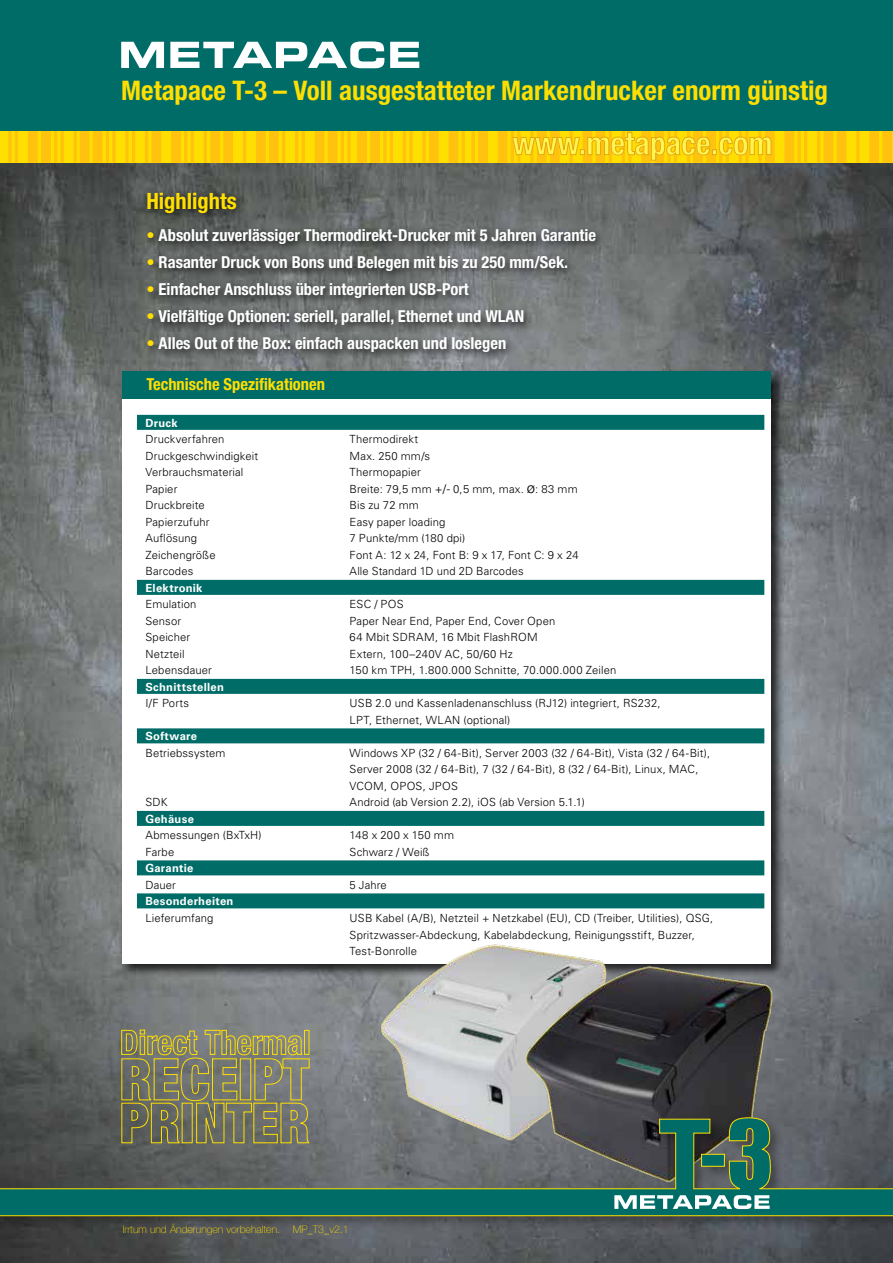
<style>
.page{position:relative;width:893px;height:1263px;background:#fff}
.page>*{position:absolute;margin:0;border:0;box-sizing:border-box;transform-origin:0 0}
.t1{font:700 condensed 31.95px "Helvetica Neue";color:#fff450}
.t2{font:700 condensed 27px "Helvetica Neue";color:#ffdf00}
.t3{font:700 condensed 22.5px "Helvetica Neue";color:#ffdf00}
.t4{font:700 condensed 16.5px "Helvetica Neue";color:#fff}
.t5{font:700 condensed 16.5px "Helvetica Neue";color:#ffdf00}
.t6{font:300 11.25px/16.5px "Univers LT Std";letter-spacing:.01em;color:#000}
.t7{font:700 11.25px "Univers LT Std";letter-spacing:.025em;color:#fff}
.t8{font:100 10.5px "Helvetica Neue LT Com";color:#ffdf00}
.s1{color:#ffdf00}
.s2{font-size:12px}
.s3{font-size:15px}
</style>
<div class="page">
<img style="left:0;top:163px;width:893px;height:1100px">
<svg style="left:869px;top:130px;width:23px;height:33px"></svg>
<hr style="left:15px;top:0;width:3px;height:163px;background:#ffc20e">
<hr style="left:8px;top:0;width:4px;height:163px;background:#ffc20e">
<div style="left:0;top:0;width:893px;height:130px;background:#006c67"></div>
<div style="left:120px;top:369px;width:665px;height:608px;background:#000;opacity:.75"></div>
<div style="left:122px;top:371px;width:649px;height:592px;background:#fff"></div>
<div style="left:122px;top:371px;width:649px;height:28px;background:#006c67"></div>
<svg style="left:28px;top:41px;width:831px;height:122px"></svg>
<div style="left:143px;top:188px;width:104px;height:36px;background:#000;opacity:.75"></div>
<div style="left:137px;top:415px;width:627px;height:15px;background:#006c67"></div>
<div style="left:137px;top:580px;width:627px;height:15px;background:#006c67"></div>
<div style="left:137px;top:679px;width:627px;height:15px;background:#006c67"></div>
<div style="left:137px;top:728px;width:627px;height:15px;background:#006c67"></div>
<div style="left:137px;top:811px;width:627px;height:15px;background:#006c67"></div>
<div style="left:137px;top:860px;width:627px;height:15px;background:#006c67"></div>
<div style="left:137px;top:893px;width:627px;height:15px;background:#006c67"></div>
<div style="left:143px;top:224px;width:463px;height:139px;background:#000;opacity:.75"></div>
<svg style="left:121px;top:1029px;width:189px;height:86px"></svg>
<img style="left:375px;top:944px;width:226px;height:171px">
<img style="left:513px;top:961px;width:380px;height:154px">
<div style="left:0;top:1115px;width:893px;height:115px;background:#000;opacity:.3"></div>
<svg style="left:0;top:1117px;width:893px;height:100px"></svg>
<svg style="left:614px;top:1194px;width:157px;height:15px"></svg>
<h2 class="t2" style="left:121px;top:74px;width:708px">Metapace T-3 – Voll ausgestatteter Markendrucker enorm günstig</h2>
<h1 class="t1" style="left:512px;top:124px;width:262px">www.metapace.com</h1>
<h3 class="t3" style="left:146px;top:187px;width:92px">Highlights</h3>
<h3 class="t4" style="left:146px;top:225px;width:451px"><span class="s1">•</span> Absolut zuverlässiger Thermodirekt-Drucker mit 5 Jahren Garantie</h3>
<h3 class="t4" style="left:146px;top:252px;width:423px"><span class="s1">•</span> Rasanter Druck von Bons und Belegen mit bis zu 250 mm/Sek.</h3>
<h3 class="t4" style="left:146px;top:279px;width:324px"><span class="s1">•</span> Einfacher Anschluss über integrierten USB-Port</h3>
<h3 class="t4" style="left:146px;top:306px;width:379px"><span class="s1">•</span> Vielfältige Optionen: seriell, parallel, Ethernet und WLAN</h3>
<h3 class="t4" style="left:146px;top:333px;width:361px"><span class="s1">•</span> Alles Out of the Box: einfach auspacken und loslegen</h3>
<h3 class="t5" style="left:146px;top:374px;width:180px">Technische Spezifikationen</h3>
<p class="t7" style="left:145px;top:416px;width:34px">Druck</p>
<p class="t6" style="left:145px;top:431px;width:80px">Druckverfahren</p>
<p class="t6" style="left:350px;top:431px;width:70px">Thermodirekt</p>
<p class="t6" style="left:145px;top:448px;width:114px">Druckgeschwindigkeit</p>
<p class="t6" style="left:350px;top:448px;width:82px">Max. 250 mm/s</p>
<p class="t6" style="left:145px;top:464px;width:100px">Verbrauchsmaterial</p>
<p class="t6" style="left:350px;top:464px;width:73px">Thermopapier</p>
<p class="t6" style="left:145px;top:481px;width:33px">Papier</p>
<p class="t6" style="left:350px;top:481px;width:230px">Breite: 79,5 mm <span class="s2">+/-</span> 0,5 mm, max. <span class="s3">ø</span>: 83 mm</p>
<p class="t6" style="left:145px;top:497px;width:61px">Druckbreite</p>
<p class="t6" style="left:350px;top:497px;width:71px">Bis zu 72 mm</p>
<p class="t6" style="left:145px;top:514px;width:66px">Papierzufuhr</p>
<p class="t6" style="left:350px;top:514px;width:97px">Easy paper loading</p>
<p class="t6" style="left:145px;top:530px;width:53px">Auflösung</p>
<p class="t6" style="left:350px;top:530px;width:117px">7 Punkte/mm (180 dpi)</p>
<p class="t6" style="left:145px;top:547px;width:72px">Zeichengröße</p>
<p class="t6" style="left:350px;top:547px;width:231px">Font A: 12 x 24, Font B: 9 x 17, Font C: 9 x 24</p>
<p class="t6" style="left:145px;top:563px;width:49px">Barcodes</p>
<p class="t6" style="left:350px;top:563px;width:176px">Alle Standard 1D und 2D Barcodes</p>
<p class="t7" style="left:145px;top:581px;width:59px">Elektronik</p>
<p class="t6" style="left:145px;top:596px;width:52px">Emulation</p>
<p class="t6" style="left:350px;top:596px;width:56px">ESC / POS</p>
<p class="t6" style="left:145px;top:613px;width:37px">Sensor</p>
<p class="t6" style="left:350px;top:613px;width:207px">Paper Near End, Paper End, Cover Open</p>
<p class="t6" style="left:145px;top:629px;width:46px">Speicher</p>
<p class="t6" style="left:350px;top:629px;width:190px">64 Mbit SDRAM, 16 Mbit FlashROM</p>
<p class="t6" style="left:145px;top:646px;width:41px">Netzteil</p>
<p class="t6" style="left:350px;top:646px;width:165px">Extern, 100–240V AC, 50/60 Hz</p>
<p class="t6" style="left:145px;top:662px;width:68px">Lebensdauer</p>
<p class="t6" style="left:350px;top:662px;width:268px">150 km TPH, 1.800.000 Schnitte, 70.000.000 Zeilen</p>
<p class="t7" style="left:145px;top:680px;width:80px">Schnittstellen</p>
<p class="t6" style="left:145px;top:695px;width:45px">I/F Ports</p>
<p class="t6" style="left:350px;top:695px;width:312px">USB 2.0 und Kassenladenanschluss (RJ12) integriert, RS232,<br>LPT, Ethernet, WLAN (optional)</p>
<p class="t7" style="left:145px;top:730px;width:53px">Software</p>
<p class="t6" style="left:145px;top:745px;width:82px">Betriebssystem</p>
<p class="t6" style="left:350px;top:745px;width:362px">Windows XP (32 / 64-Bit), Server 2003 (32 / 64-Bit), Vista (32 / 64-Bit),<br>Server 2008 (32 / 64-Bit), 7 (32 / 64-Bit), 8 (32 / 64-Bit), Linux, MAC,<br>VCOM, OPOS, JPOS</p>
<p class="t6" style="left:145px;top:794px;width:24px">SDK</p>
<p class="t6" style="left:350px;top:794px;width:237px">Android (ab Version 2.2), iOS (ab Version 5.1.1)</p>
<p class="t7" style="left:145px;top:812px;width:50px">Gehäuse</p>
<p class="t6" style="left:145px;top:827px;width:118px">Abmessungen (BxTxH)</p>
<p class="t6" style="left:350px;top:827px;width:106px">148 x 200 x 150 mm</p>
<p class="t6" style="left:145px;top:844px;width:30px">Farbe</p>
<p class="t6" style="left:350px;top:844px;width:81px">Schwarz / Weiß</p>
<p class="t7" style="left:145px;top:862px;width:50px">Garantie</p>
<p class="t6" style="left:145px;top:877px;width:32px">Dauer</p>
<p class="t6" style="left:350px;top:877px;width:39px">5 Jahre</p>
<p class="t7" style="left:145px;top:895px;width:90px">Besonderheiten</p>
<p class="t6" style="left:145px;top:910px;width:69px">Lieferumfang</p>
<p class="t6" style="left:350px;top:910px;width:365px">USB Kabel (A/B), Netzteil + Netzkabel (EU), CD (Treiber, Utilities), QSG,<br>Spritzwasser-Abdeckung, Kabelabdeckung, Reinigungsstift, Buzzer,<br>Test-Bonrolle</p>
<p class="t8" style="left:123px;top:1223px;width:227px">Irrtum und Änderungen vorbehalten. MP_T3_v2.1</p>
</div>
